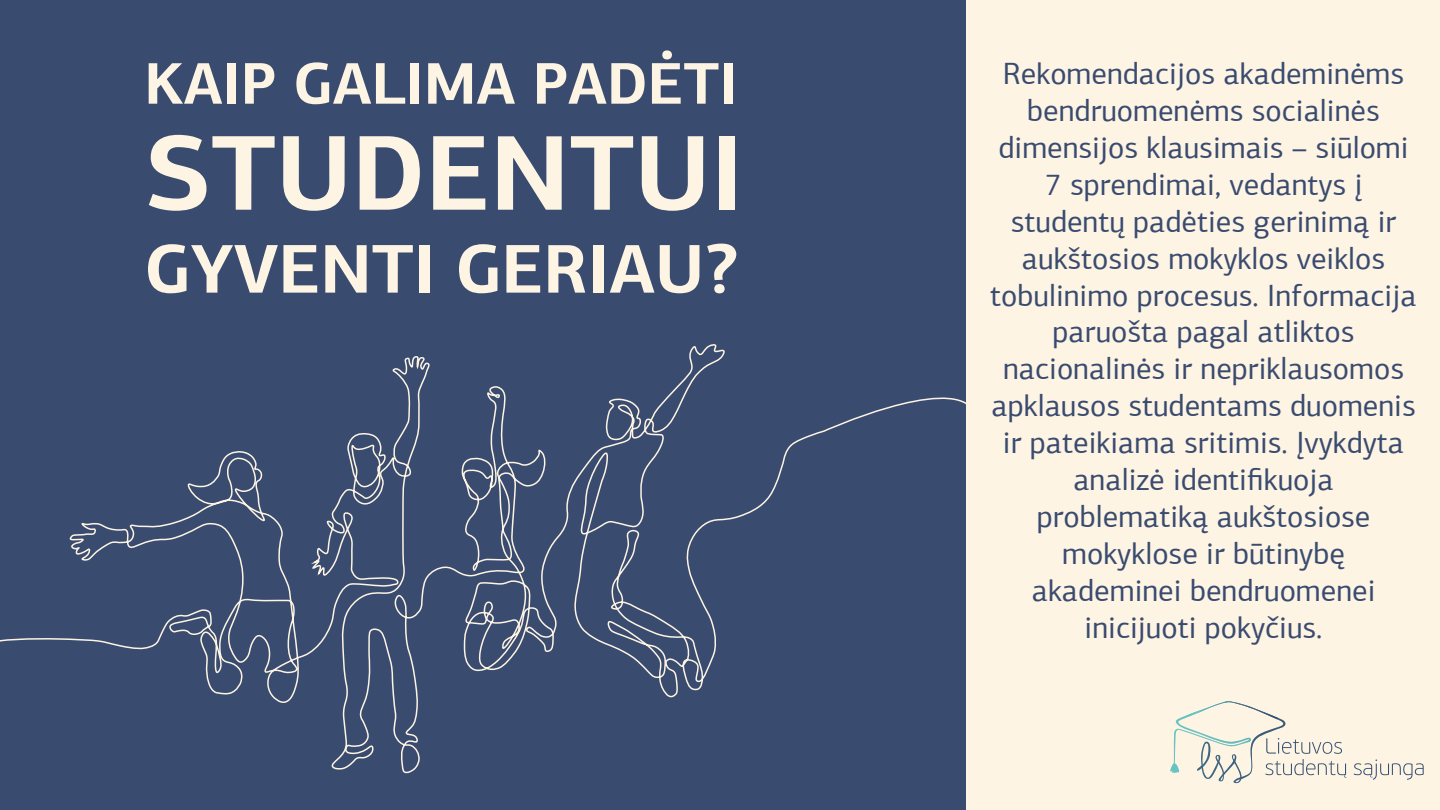
<style>
.page{position:relative;width:1440px;height:810px;background:#3a4b70}
.page>*{position:absolute;margin:0;border:0;box-sizing:border-box;transform-origin:0 0}
.t1{font:700 106.8px "PF Agora Sans Pro";color:#fdf4e3}
.t2{font:700 69.07px "PF Agora Sans Pro";color:#fdf4e3}
.t3{font:700 58.88px "PF Agora Sans Pro";color:#fdf4e3}
.t4{font:30.75px/36.9px "PF Agora Sans Pro";color:#3a4b70;text-align:center}
</style>
<div class="page">
<div style="left:967px;top:0;width:473px;height:810px;background:#fdf4e3"></div>
<svg style="left:0;top:207px;width:967px;height:567px"></svg>
<svg style="left:1354px;top:759px;width:70px;height:21px"></svg>
<svg style="left:1170px;top:701px;width:177px;height:82px"></svg>
<h3 class="t3" style="left:144px;top:46px;width:595px">KAIP GALIMA PADĖTI</h3>
<h1 class="t1" style="left:144px;top:105px;width:600px">STUDENTUI</h1>
<h2 class="t2" style="left:144px;top:225px;width:595px">GYVENTI GERIAU?</h2>
<p class="t4" style="left:990px;top:55px;width:428px">Rekomendacijos akademinėms bendruomenėms socialinės dimensijos klausimais – siūlomi<br>7 sprendimai, vedantys į studentų padėties gerinimą ir aukštosios mokyklos veiklos tobulinimo procesus. Informacija paruošta pagal atliktos nacionalinės ir nepriklausomos apklausos studentams duomenis ir pateikiama sritimis. Įvykdyta analizė identifikuoja problematiką aukštosiose mokyklose ir būtinybę akademinei bendruomenei inicijuoti pokyčius.</p>
</div>
